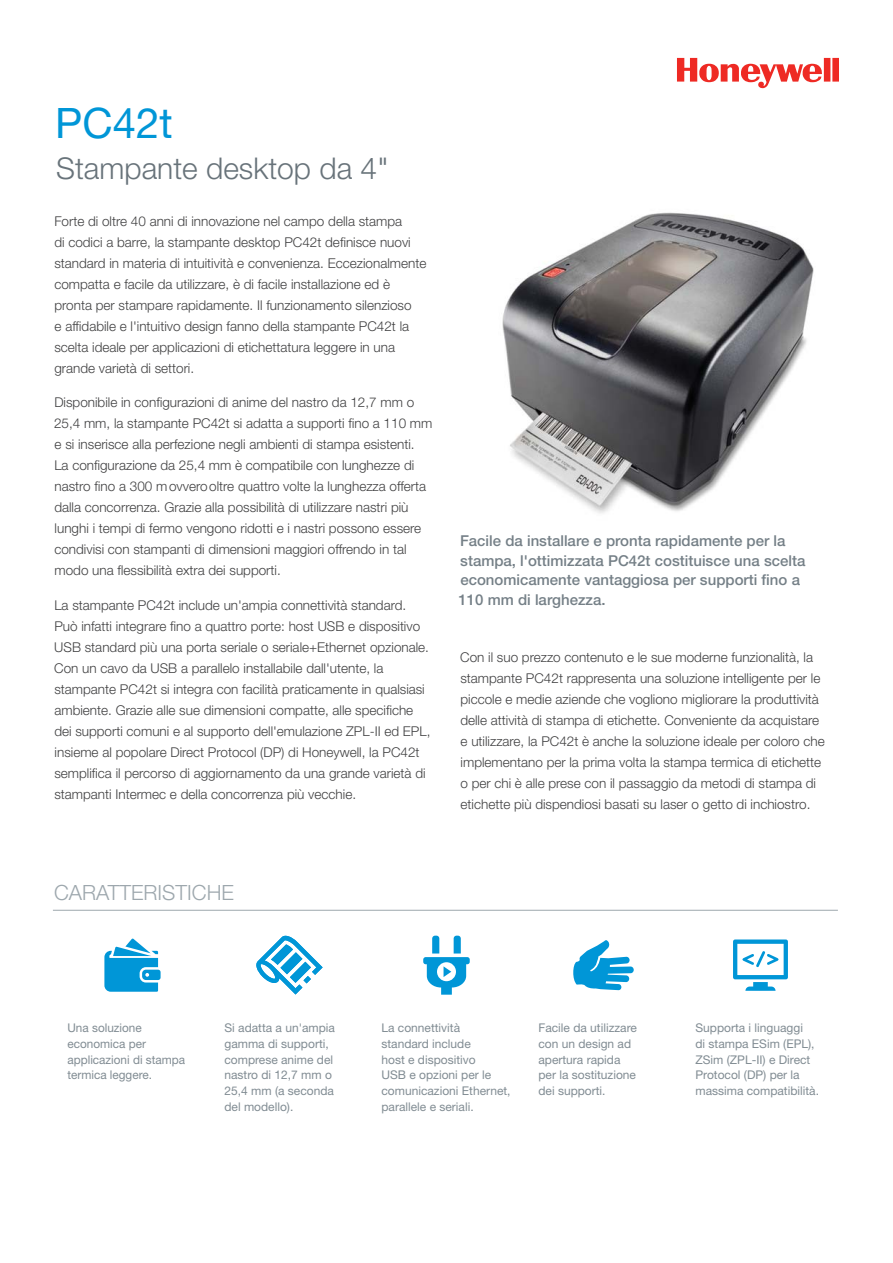
<style>
.page{position:relative;width:893px;height:1263px;background:#fff}
.page>*{position:absolute;margin:0;border:0;box-sizing:border-box;transform-origin:0 0}
.t1{font:42px "Helvetica Neue LT Std";color:#0096d7}
.t2{font:300 30px "Helvetica Neue LT Std";color:#68737a}
.t3{font:300 21px "Helvetica Neue LT Std";color:#9da7ad}
.t4{font:500 15px/19.5px "Helvetica Neue LT Std";color:#758087}
.t5{font:300 13.5px/21px "Helvetica Neue LT Std";color:#404041}
.t6{font:12px/15.8px "Helvetica Neue LT Std";color:#818c93}
</style>
<div class="page">
<svg style="left:677px;top:58px;width:162px;height:30px"></svg>
<img style="left:502px;top:212px;width:312px;height:301px">
<hr style="left:53px;top:910px;width:785px;height:1px;background:#9da7ad">
<svg style="left:104px;top:938px;width:57px;height:54px"></svg>
<svg style="left:256px;top:935px;width:67px;height:59px"></svg>
<svg style="left:423px;top:936px;width:47px;height:59px"></svg>
<svg style="left:573px;top:940px;width:61px;height:50px"></svg>
<svg style="left:733px;top:939px;width:55px;height:52px"></svg>
<h1 class="t1" style="left:55px;top:108px;width:119px">PC42t</h1>
<h2 class="t2" style="left:56px;top:158px;width:334px">Stampante desktop da 4"</h2>
<p class="t5" style="left:54px;top:212px;width:373px">Forte di oltre 40 anni di innovazione nel campo della stampa<br>di codici a barre, la stampante desktop PC42t definisce nuovi standard in materia di intuitività e convenienza. Eccezionalmente compatta e facile da utilizzare, è di facile installazione ed è pronta per stampare rapidamente. Il funzionamento silenzioso<br>e affidabile e l'intuitivo design fanno della stampante PC42t la scelta ideale per applicazioni di etichettatura leggere in una grande varietà di settori.</p>
<p class="t5" style="left:54px;top:394px;width:380px">Disponibile in configurazioni di anime del nastro da 12,7 mm o 25,4 mm, la stampante PC42t si adatta a supporti fino a 110 mm e si inserisce alla perfezione negli ambienti di stampa esistenti.<br>La configurazione da 25,4 mm è compatibile con lunghezze di nastro fino a 300 m ovvero oltre quattro volte la lunghezza offerta dalla concorrenza. Grazie alla possibilità di utilizzare nastri più lunghi i tempi di fermo vengono ridotti e i nastri possono essere condivisi con stampanti di dimensioni maggiori offrendo in tal modo una flessibilità extra dei supporti.</p>
<p class="t5" style="left:54px;top:596px;width:378px">La stampante PC42t include un'ampia connettività standard.<br>Può infatti integrare fino a quattro porte: host USB e dispositivo USB standard più una porta seriale o seriale+Ethernet opzionale.<br>Con un cavo da USB a parallelo installabile dall'utente, la stampante PC42t si integra con facilità praticamente in qualsiasi ambiente. Grazie alle sue dimensioni compatte, alle specifiche dei supporti comuni e al supporto dell'emulazione ZPL-II ed EPL, insieme al popolare Direct Protocol (DP) di Honeywell, la PC42t semplifica il percorso di aggiornamento da una grande varietà di stampanti Intermec e della concorrenza più vecchie.</p>
<p class="t4" style="left:459px;top:533px;width:348px">Facile da installare e pronta rapidamente per la stampa, l'ottimizzata PC42t costituisce una scelta economicamente vantaggiosa per supporti fino a 110 mm di larghezza.</p>
<p class="t5" style="left:460px;top:649px;width:366px">Con il suo prezzo contenuto e le sue moderne funzionalità, la stampante PC42t rappresenta una soluzione intelligente per le piccole e medie aziende che vogliono migliorare la produttività delle attività di stampa di etichette. Conveniente da acquistare e utilizzare, la PC42t è anche la soluzione ideale per coloro che implementano per la prima volta la stampa termica di etichette o per chi è alle prese con il passaggio da metodi di stampa di etichette più dispendiosi basati su laser o getto di inchiostro.</p>
<h3 class="t3" style="left:54px;top:885px;width:181px">CARATTERISTICHE</h3>
<p class="t6" style="left:68px;top:1021px;width:119px">Una soluzione economica per applicazioni di stampa termica leggere.</p>
<p class="t6" style="left:224px;top:1021px;width:112px">Si adatta a un'ampia gamma di supporti, comprese anime del nastro di 12,7 mm o<br>25,4 mm (a seconda del modello).</p>
<p class="t6" style="left:381px;top:1021px;width:131px">La connettività<br>standard include<br>host e dispositivo<br>USB e opzioni per le comunicazioni Ethernet, parallele e seriali.</p>
<p class="t6" style="left:538px;top:1021px;width:100px">Facile da utilizzare con un design ad apertura rapida per la sostituzione dei supporti.</p>
<p class="t6" style="left:695px;top:1021px;width:125px">Supporta i linguaggi<br>di stampa ESim (EPL),<br>ZSim (ZPL-II) e Direct<br>Protocol (DP) per la massima compatibilità.</p>
</div>
